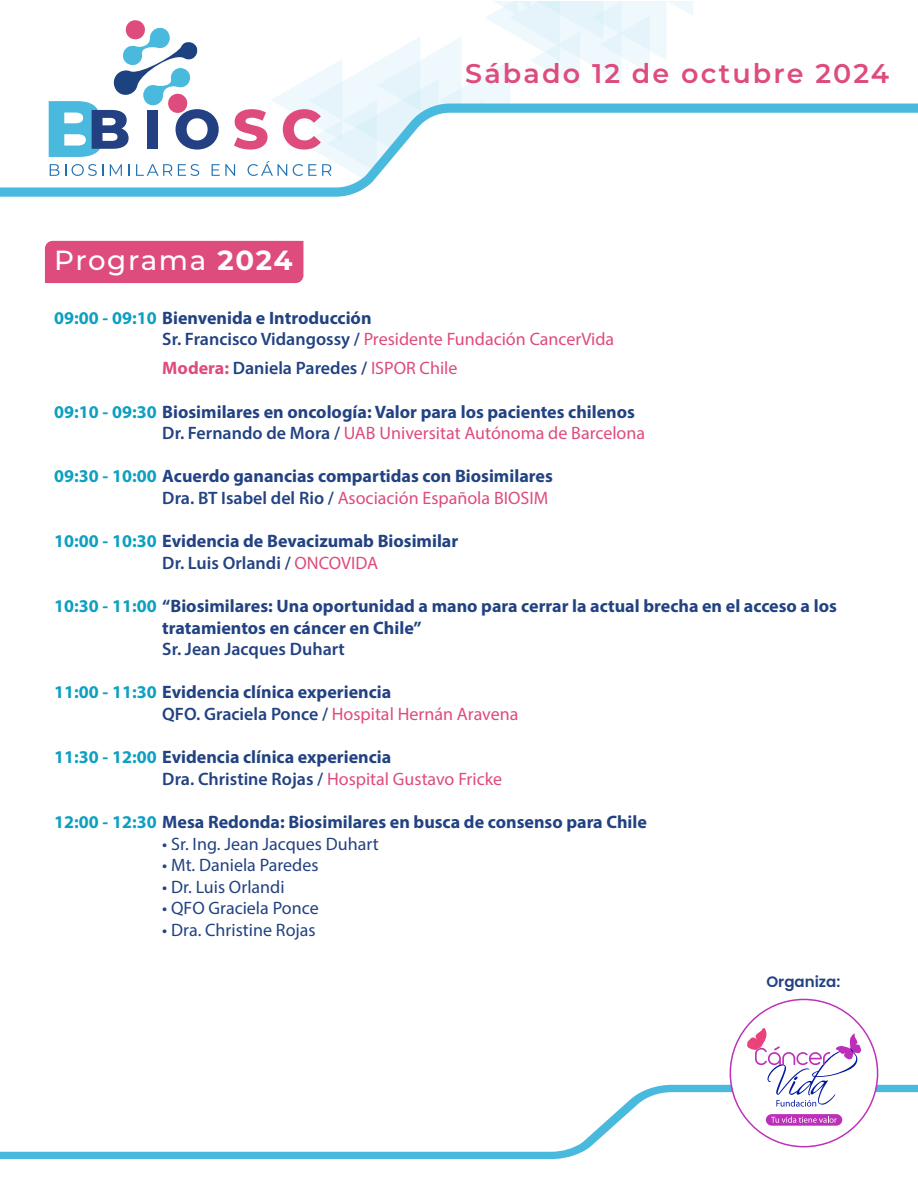
<style>
.page{position:relative;width:918px;height:1188px;background:#fff}
.page>*{position:absolute;margin:0;border:0;box-sizing:border-box;transform-origin:0 0}
.t1{font:500 27.6px "Montserrat";letter-spacing:.06em;color:#fff}
.t2{font:600 27px "Montserrat";letter-spacing:.08em;color:#de4c7d}
.t3{font:700 18px/21.6px "Myriad Pro";color:#224282}
.t4{font:18px "Myriad Pro";color:#224282}
.t5{font:18px/21.6px "Myriad Pro";color:#de4c7d}
.t6{font:600 18px "Myriad Pro";color:#224282}
.t7{font:600 15.15px "Poppins";color:#234182}
.s1{font-weight:700}
.s2{font-weight:700;color:#0e9fc1}
.s3{font-weight:700;color:#224282}
.s4{font-weight:600;color:#224282}
.s5{font-weight:700;color:#de4c7d}
.s6{font-weight:400;color:#de4c7d}
.s7{color:#0e9fc1}
.s8{font-weight:600}
</style>
<div class="page">
<svg style="left:0;top:104px;width:918px;height:93px"></svg>
<svg style="left:49px;top:1px;width:644px;height:188px"></svg>
<div style="left:45px;top:241px;width:258px;height:42px;background:#de4c7d"></div>
<svg style="left:0;top:1085px;width:918px;height:74px"></svg>
<svg style="left:730px;top:999px;width:148px;height:148px"></svg>
<h1 class="t1" style="left:54px;top:241px;width:240px">Programa <span class="s1">2024</span></h1>
<h2 class="t2" style="left:465px;top:55px;width:425px">Sábado 12 de octubre 2024</h2>
<p class="t5" style="left:162px;top:307px;width:453px;text-indent:-108px"><span class="s2">09:00 - 09:10</span> <span class="s3">Bienvenida e Introducción<br></span><span class="s4">Sr. Francisco Vidangossy /</span> Presidente Fundación CancerVida</p>
<p class="t6" style="left:162px;top:357px;width:297px"><span class="s5">Modera:</span> Daniela Paredes / <span class="s6">ISPOR Chile</span></p>
<p class="t3" style="left:162px;top:400px;width:484px;text-indent:-108px"><span class="s7">09:10 - 09:30</span> Biosimilares en oncología: Valor para los pacientes chilenos<br><span class="s8">Dr. Fernando de Mora /</span> <span class="s6">UAB Universitat Autónoma de Barcelona</span></p>
<p class="t3" style="left:54px;top:465px;width:500px;text-align:right"><span class="s7">09:30 - 10:00</span> Acuerdo ganancias compartidas con Biosimilares<br><span class="s8">Dra. BT Isabel del Rio /</span> <span class="s6">Asociación Española BIOSIM</span></p>
<p class="t3" style="left:162px;top:530px;width:298px;text-indent:-108px"><span class="s7">10:00 - 10:30</span> Evidencia de Bevacizumab Biosimilar<br><span class="s8">Dr. Luis Orlandi /</span> <span class="s6">ONCOVIDA</span></p>
<p class="t3" style="left:162px;top:595px;width:676px;text-indent:-108px"><span class="s7">10:30 - 11:00</span> “Biosimilares: Una oportunidad a mano para cerrar la actual brecha en el acceso a los tratamientos en cáncer en Chile”</p>
<p class="t6" style="left:162px;top:638px;width:184px">Sr. Jean Jacques Duhart</p>
<p class="t3" style="left:162px;top:681px;width:358px;text-indent:-108px"><span class="s7">11:00 - 11:30</span> Evidencia clínica experiencia<br><span class="s8">QFO. Graciela Ponce /</span> <span class="s6">Hospital Hernán Aravena</span></p>
<p class="t3" style="left:162px;top:746px;width:342px;text-indent:-108px"><span class="s7">11:30 - 12:00</span> Evidencia clínica experiencia<br><span class="s8">Dra. Christine Rojas /</span> <span class="s6">Hospital Gustavo Fricke</span></p>
<p class="t3" style="left:54px;top:811px;width:594px"><span class="s7">12:00 - 12:30</span> Mesa Redonda: Biosimilares en busca de consenso para Chile</p>
<p class="t4" style="left:162px;top:832px;width:218px">• Sr. Ing. Jean Jacques Duhart</p>
<p class="t4" style="left:162px;top:854px;width:158px">• Mt. Daniela Paredes</p>
<p class="t4" style="left:162px;top:876px;width:124px">• Dr. Luis Orlandi</p>
<p class="t4" style="left:162px;top:897px;width:158px">• QFO Graciela Ponce</p>
<p class="t4" style="left:162px;top:919px;width:155px">• Dra. Christine Rojas</p>
<p class="t7" style="left:766px;top:973px;width:76px">Organiza:</p>
</div>
